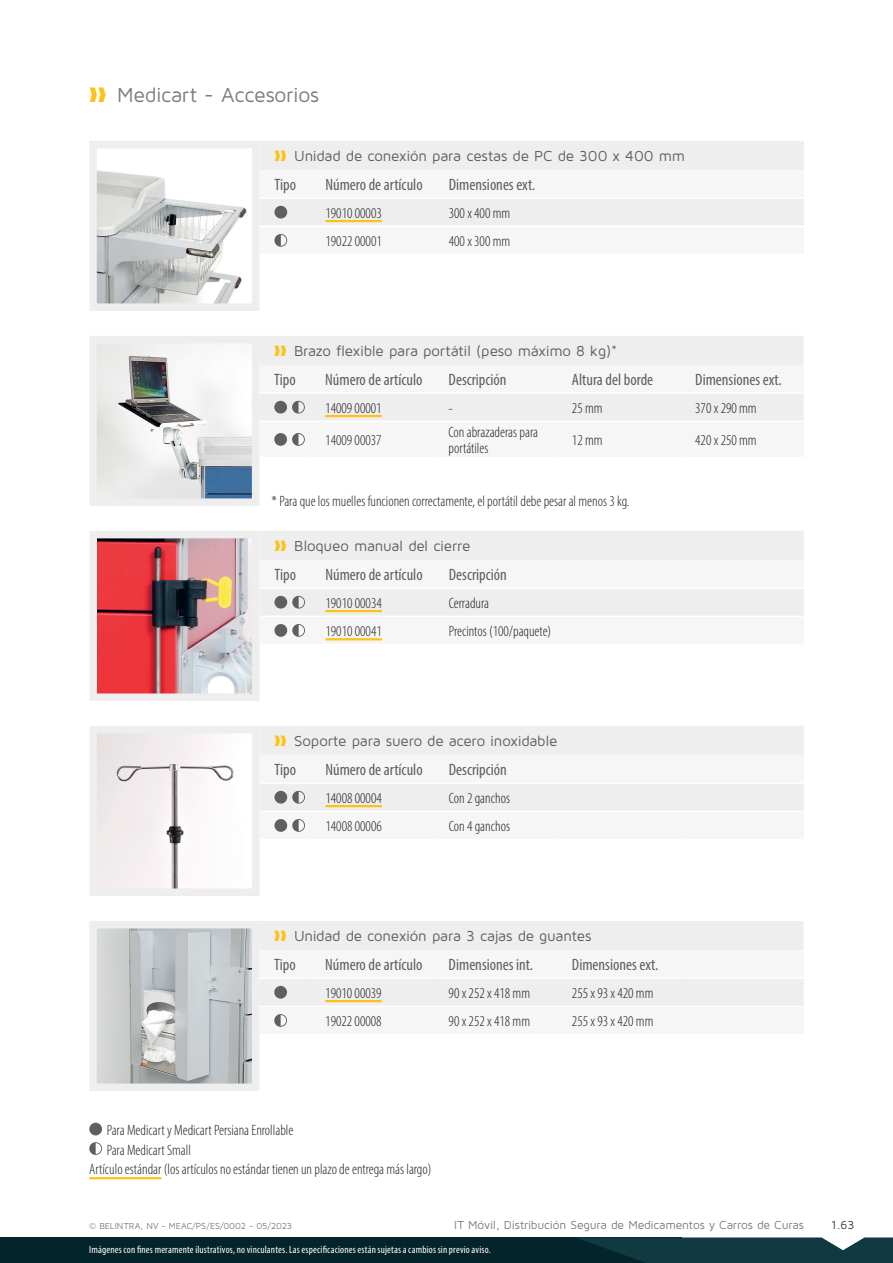
<style>
.page{position:relative;width:893px;height:1263px;background:#fff}
.page>*{position:absolute;margin:0;border:0;box-sizing:border-box;transform-origin:0 0}
.t1{font:21px "Maven Pro";letter-spacing:-.01em;color:#7a7c7f}
.table__header_2_NL{font:condensed 16.5px "Myriad Pro";color:#5f5f62}
.table__body_NL{font:300 condensed 15px/16.5px "Myriad Pro";color:#231f20}
.t2{font:15px "Maven Pro";letter-spacing:-.015em;color:#5f5f62}
.Standaardproduct{font:300 condensed 15px "Myriad Pro";color:#231f20}
.t3{font:12px "Maven Pro";letter-spacing:-.015em;color:#7a7c7f}
.t4{font:12px "Maven Pro";color:#3c3c3d}
.t5{font:condensed 10.5px "Myriad Pro";letter-spacing:.015em;color:#fff}
.Paragraph_Style_2{font:9px "Maven Pro";letter-spacing:-.005em;color:#7a7c7f}
.s1{color:#fec115}
</style>
<div class="page">
<img style="left:98px;top:170px;width:149px;height:132px">
<div style="left:89px;top:141px;width:170px;height:170px;border:8px solid #eeeeef"></div>
<img style="left:98px;top:345px;width:152px;height:152px">
<div style="left:89px;top:336px;width:170px;height:170px;border:8px solid #eeeeef"></div>
<img style="left:98px;top:540px;width:153px;height:152px">
<div style="left:89px;top:531px;width:171px;height:170px;border:8px solid #eeeeef"></div>
<img style="left:98px;top:735px;width:136px;height:152px">
<div style="left:89px;top:726px;width:171px;height:170px;border:8px solid #eeeeef"></div>
<img style="left:98px;top:930px;width:152px;height:152px">
<div style="left:89px;top:921px;width:170px;height:170px;border:8px solid #eeeeef"></div>
<div style="left:0;top:1237px;width:682px;height:26px;background:#03242b"></div>
<svg style="left:577px;top:1237px;width:316px;height:26px"></svg>
<div style="left:260px;top:141px;width:544px;height:29px;background:#eeeeef"></div>
<div style="left:260px;top:199px;width:544px;height:43px;background:#eeeeef"></div>
<hr style="left:260px;top:225px;width:51px;height:2px;background:#fff">
<hr style="left:311px;top:225px;width:123px;height:2px;background:#fff">
<hr style="left:434px;top:225px;width:123px;height:2px;background:#fff">
<hr style="left:557px;top:225px;width:124px;height:2px;background:#fff">
<hr style="left:681px;top:225px;width:123px;height:2px;background:#fff">
<div style="left:274px;top:206px;width:13px;height:13px;background:#5f5f62;border-radius:50%"></div>
<hr style="left:325px;top:220px;width:57px;height:2px;background:#fec115">
<svg style="left:274px;top:234px;width:13px;height:13px"></svg>
<div style="left:259px;top:336px;width:545px;height:29px;background:#eeeeef"></div>
<div style="left:259px;top:394px;width:545px;height:52px;background:#eeeeef"></div>
<hr style="left:259px;top:420px;width:51px;height:2px;background:#fff">
<hr style="left:310px;top:420px;width:124px;height:2px;background:#fff">
<hr style="left:434px;top:420px;width:123px;height:2px;background:#fff">
<hr style="left:557px;top:420px;width:123px;height:2px;background:#fff">
<hr style="left:680px;top:420px;width:124px;height:2px;background:#fff">
<div style="left:274px;top:401px;width:13px;height:13px;background:#5f5f62;border-radius:50%"></div>
<svg style="left:292px;top:401px;width:13px;height:13px"></svg>
<hr style="left:325px;top:415px;width:57px;height:2px;background:#fec115">
<div style="left:274px;top:433px;width:13px;height:13px;background:#5f5f62;border-radius:50%"></div>
<svg style="left:292px;top:433px;width:13px;height:13px"></svg>
<hr style="left:89px;top:1177px;width:72px;height:2px;background:#fec115">
<div style="left:89px;top:1123px;width:13px;height:12px;background:#5f5f62;border-radius:50%"></div>
<svg style="left:89px;top:1142px;width:13px;height:13px"></svg>
<div style="left:260px;top:531px;width:544px;height:29px;background:#eeeeef"></div>
<div style="left:260px;top:589px;width:544px;height:52px;background:#eeeeef"></div>
<hr style="left:260px;top:615px;width:51px;height:2px;background:#fff">
<hr style="left:311px;top:615px;width:123px;height:2px;background:#fff">
<hr style="left:434px;top:615px;width:123px;height:2px;background:#fff">
<hr style="left:557px;top:615px;width:124px;height:2px;background:#fff">
<hr style="left:681px;top:615px;width:123px;height:2px;background:#fff">
<div style="left:274px;top:596px;width:13px;height:13px;background:#5f5f62;border-radius:50%"></div>
<svg style="left:292px;top:596px;width:13px;height:13px"></svg>
<hr style="left:325px;top:610px;width:57px;height:2px;background:#fec115">
<div style="left:274px;top:624px;width:13px;height:13px;background:#5f5f62;border-radius:50%"></div>
<svg style="left:292px;top:624px;width:13px;height:13px"></svg>
<hr style="left:325px;top:638px;width:57px;height:2px;background:#fec115">
<div style="left:260px;top:726px;width:544px;height:29px;background:#eeeeef"></div>
<div style="left:260px;top:784px;width:544px;height:48px;background:#eeeeef"></div>
<hr style="left:260px;top:810px;width:51px;height:2px;background:#fff">
<hr style="left:311px;top:810px;width:123px;height:2px;background:#fff">
<hr style="left:434px;top:810px;width:123px;height:2px;background:#fff">
<hr style="left:557px;top:810px;width:124px;height:2px;background:#fff">
<hr style="left:681px;top:810px;width:123px;height:2px;background:#fff">
<div style="left:274px;top:791px;width:13px;height:13px;background:#5f5f62;border-radius:50%"></div>
<svg style="left:292px;top:791px;width:13px;height:13px"></svg>
<hr style="left:325px;top:805px;width:57px;height:2px;background:#fec115">
<div style="left:274px;top:819px;width:13px;height:13px;background:#5f5f62;border-radius:50%"></div>
<svg style="left:292px;top:819px;width:13px;height:13px"></svg>
<div style="left:259px;top:921px;width:545px;height:29px;background:#eeeeef"></div>
<div style="left:259px;top:979px;width:545px;height:42px;background:#eeeeef"></div>
<hr style="left:259px;top:1005px;width:51px;height:2px;background:#fff">
<hr style="left:310px;top:1005px;width:124px;height:2px;background:#fff">
<hr style="left:434px;top:1005px;width:123px;height:2px;background:#fff">
<hr style="left:557px;top:1005px;width:123px;height:2px;background:#fff">
<hr style="left:680px;top:1005px;width:124px;height:2px;background:#fff">
<div style="left:274px;top:986px;width:13px;height:13px;background:#5f5f62;border-radius:50%"></div>
<hr style="left:325px;top:1000px;width:57px;height:2px;background:#fec115">
<svg style="left:274px;top:1014px;width:13px;height:13px"></svg>
<p class="t1" style="left:89px;top:82px;width:231px"><span class="s1">❱❱</span> Medicart - Accesorios</p>
<p class="t2" style="left:274px;top:147px;width:412px"><span class="s1">❱❱</span> Unidad de conexión para cestas de PC de 300 x 400 mm</p>
<p class="table__header_2_NL" style="left:274px;top:175px;width:23px">Tipo</p>
<p class="table__header_2_NL" style="left:325px;top:175px;width:99px">Número de artículo</p>
<p class="table__header_2_NL" style="left:449px;top:175px;width:88px">Dimensiones ext.</p>
<p class="Standaardproduct" style="left:325px;top:204px;width:58px">19010 00003</p>
<p class="table__body_NL" style="left:449px;top:204px;width:63px">300 x 400 mm</p>
<p class="table__body_NL" style="left:325px;top:233px;width:58px">19022 00001</p>
<p class="table__body_NL" style="left:449px;top:233px;width:63px">400 x 300 mm</p>
<p class="t2" style="left:274px;top:342px;width:345px"><span class="s1">❱❱</span> Brazo flexible para portátil (peso máximo 8 kg)*</p>
<p class="table__header_2_NL" style="left:274px;top:370px;width:23px">Tipo</p>
<p class="table__header_2_NL" style="left:325px;top:370px;width:99px">Número de artículo</p>
<p class="table__header_2_NL" style="left:449px;top:370px;width:59px">Descripción</p>
<p class="table__header_2_NL" style="left:572px;top:370px;width:83px">Altura del borde</p>
<p class="table__header_2_NL" style="left:695px;top:370px;width:88px">Dimensiones ext.</p>
<p class="Standaardproduct" style="left:325px;top:399px;width:58px">14009 00001</p>
<p class="table__body_NL" style="left:449px;top:399px;width:6px">-</p>
<p class="table__body_NL" style="left:572px;top:399px;width:32px">25 mm</p>
<p class="table__body_NL" style="left:695px;top:399px;width:63px">370 x 290 mm</p>
<p class="table__body_NL" style="left:325px;top:432px;width:58px">14009 00037</p>
<p class="table__body_NL" style="left:449px;top:423px;width:91px">Con abrazaderas para portátiles</p>
<p class="table__body_NL" style="left:572px;top:432px;width:32px">12 mm</p>
<p class="table__body_NL" style="left:695px;top:432px;width:63px">420 x 250 mm</p>
<p class="table__body_NL" style="left:272px;top:493px;width:359px">* Para que los muelles funcionen correctamente, el portátil debe pesar al menos 3 kg.</p>
<p class="t2" style="left:274px;top:537px;width:198px"><span class="s1">❱❱</span> Bloqueo manual del cierre</p>
<p class="table__header_2_NL" style="left:274px;top:565px;width:23px">Tipo</p>
<p class="table__header_2_NL" style="left:325px;top:565px;width:99px">Número de artículo</p>
<p class="table__header_2_NL" style="left:449px;top:565px;width:59px">Descripción</p>
<p class="Standaardproduct" style="left:325px;top:594px;width:58px">19010 00034</p>
<p class="table__body_NL" style="left:449px;top:594px;width:42px">Cerradura</p>
<p class="Standaardproduct" style="left:325px;top:622px;width:58px">19010 00041</p>
<p class="table__body_NL" style="left:449px;top:623px;width:104px">Precintos (100/paquete)</p>
<p class="t2" style="left:274px;top:732px;width:284px"><span class="s1">❱❱</span> Soporte para suero de acero inoxidable</p>
<p class="table__header_2_NL" style="left:274px;top:760px;width:23px">Tipo</p>
<p class="table__header_2_NL" style="left:325px;top:760px;width:99px">Número de artículo</p>
<p class="table__header_2_NL" style="left:449px;top:760px;width:59px">Descripción</p>
<p class="Standaardproduct" style="left:325px;top:789px;width:58px">14008 00004</p>
<p class="table__body_NL" style="left:449px;top:789px;width:63px">Con 2 ganchos</p>
<p class="table__body_NL" style="left:325px;top:818px;width:58px">14008 00006</p>
<p class="table__body_NL" style="left:449px;top:818px;width:63px">Con 4 ganchos</p>
<p class="t2" style="left:274px;top:927px;width:319px"><span class="s1">❱❱</span> Unidad de conexión para 3 cajas de guantes</p>
<p class="table__header_2_NL" style="left:274px;top:955px;width:23px">Tipo</p>
<p class="table__header_2_NL" style="left:325px;top:955px;width:99px">Número de artículo</p>
<p class="table__header_2_NL" style="left:449px;top:955px;width:86px">Dimensiones int.</p>
<p class="table__header_2_NL" style="left:572px;top:955px;width:88px">Dimensiones ext.</p>
<p class="Standaardproduct" style="left:325px;top:984px;width:58px">19010 00039</p>
<p class="table__body_NL" style="left:449px;top:984px;width:83px">90 x 252 x 418 mm</p>
<p class="table__body_NL" style="left:572px;top:984px;width:83px">255 x 93 x 420 mm</p>
<p class="table__body_NL" style="left:325px;top:1013px;width:58px">19022 00008</p>
<p class="table__body_NL" style="left:449px;top:1013px;width:83px">90 x 252 x 418 mm</p>
<p class="table__body_NL" style="left:572px;top:1013px;width:83px">255 x 93 x 420 mm</p>
<p class="table__body_NL" style="left:107px;top:1122px;width:188px">Para Medicart y Medicart Persiana Enrollable</p>
<p class="table__body_NL" style="left:107px;top:1142px;width:86px">Para Medicart Small</p>
<p class="table__body_NL" style="left:89px;top:1161px;width:344px">Artículo estándar (los artículos no estándar tienen un plazo de entrega más largo)</p>
<p class="t3" style="left:454px;top:1217px;width:351px">IT Móvil, Distribución Segura de Medicamentos y Carros de Curas</p>
<p class="t4" style="left:831px;top:1217px;width:25px">1.63</p>
<p class="t5" style="left:89px;top:1244px;width:403px">Imágenes con fines meramente ilustrativos, no vinculantes. Las especificaciones están sujetas a cambios sin previo aviso.</p>
<p class="Paragraph_Style_2" style="left:89px;top:1220px;width:204px">© BELINTRA, NV - MEAC/PS/ES/0002 - 05/2023</p>
</div>
